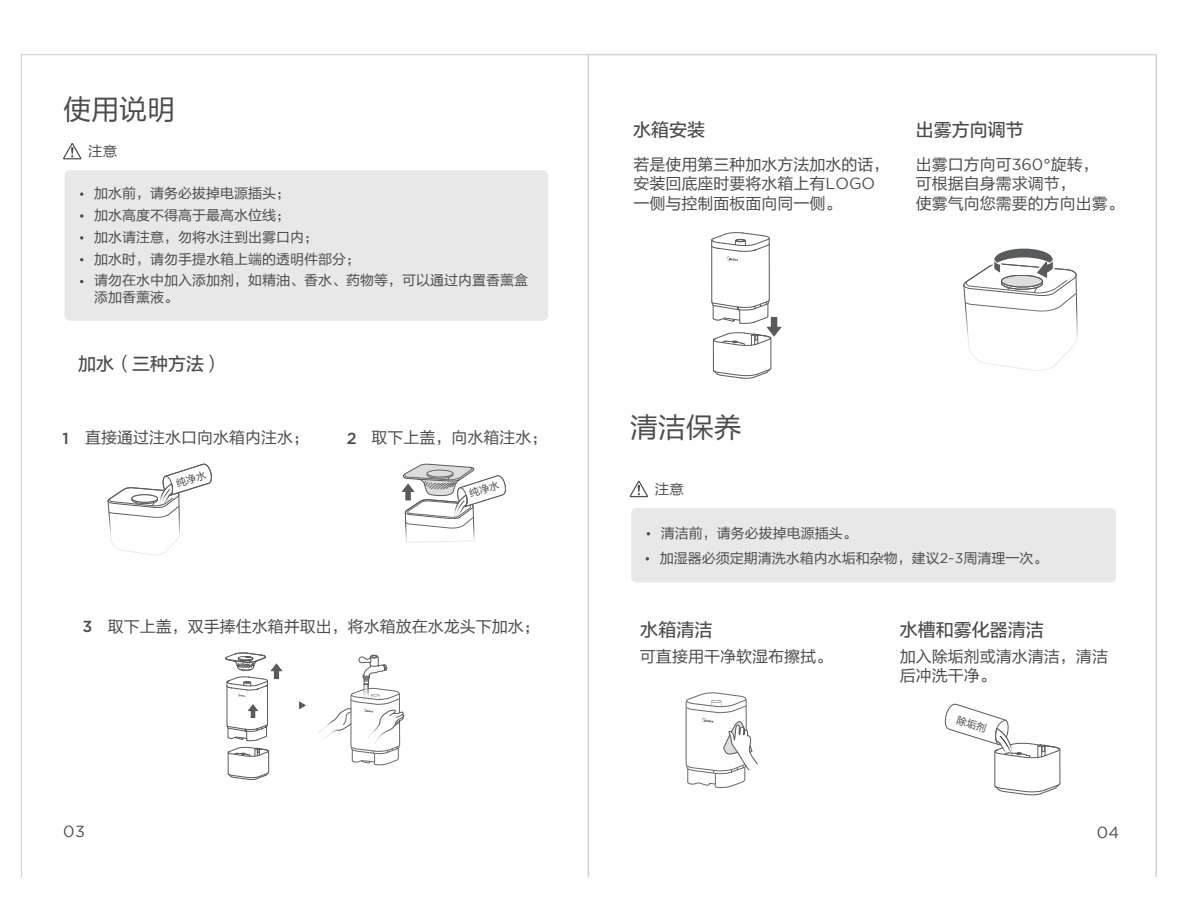
<style>
.page{position:relative;width:1191px;height:908px;background:#fff}
.page>*{position:absolute;margin:0;border:0;box-sizing:border-box;transform-origin:0 0}
.t1{font:28px "FZLTHK GBK1 0";color:#4d4b4c}
.t2{font:18px "FZLTZHUNHK GBK1 0";color:#4d4b4c}
.t3{font:16px/19.2px "FZLTHK GBK1 0";color:#4d4b4c}
.t4{font:16px "Gotham";color:#4b4c4d}
.t5{font:14px/21.8px "FZLTHK GBK1 0";color:#4d4b4c}
.t6{font:14px "FZLTHK GBK1 0";color:#4d4b4c;scale:1.04 1}
.s1{font-family:"Gotham";font-weight:500}
.s2{font-family:"Gotham";color:#4b4c4d}
.s3{color:#4b4c4d}
</style>
<div class="page">
<svg style="left:63px;top:143px;width:18px;height:16px"></svg>
<div style="left:64px;top:170px;width:484px;height:150px;background:#e8e8e9;border-radius:6px"></div>
<svg style="left:80px;top:192px;width:3px;height:4px"></svg>
<svg style="left:248px;top:704px;width:10px;height:13px"></svg>
<svg style="left:299px;top:701px;width:7px;height:7px"></svg>
<svg style="left:963px;top:248px;width:114px;height:123px"></svg>
<hr style="left:226px;top:681px;width:1px;height:44px;background:#595a5c">
<hr style="left:267px;top:680px;width:1px;height:44px;background:#595a5c">
<svg style="left:225px;top:652px;width:57px;height:44px"></svg>
<svg style="left:226px;top:723px;width:44px;height:57px"></svg>
<hr style="left:770px;top:338px;width:1px;height:30px;background:#595a5c">
<hr style="left:713px;top:340px;width:1px;height:30px;background:#595a5c">
<svg style="left:712px;top:367px;width:60px;height:12px"></svg>
<hr style="left:711px;top:240px;width:1px;height:62px;background:#595a5c">
<hr style="left:768px;top:238px;width:1px;height:62px;background:#595a5c">
<svg style="left:711px;top:232px;width:59px;height:29px"></svg>
<svg style="left:711px;top:299px;width:70px;height:46px"></svg>
<svg style="left:629px;top:480px;width:19px;height:17px"></svg>
<div style="left:631px;top:508px;width:485px;height:74px;background:#e8e8e9;border-radius:6px"></div>
<svg style="left:685px;top:692px;width:73px;height:96px"></svg>
<hr style="left:1059px;top:749px;width:1px;height:33px;background:#595a5c">
<hr style="left:994px;top:751px;width:1px;height:34px;background:#595a5c">
<svg style="left:994px;top:782px;width:67px;height:13px"></svg>
<svg style="left:318px;top:654px;width:86px;height:112px"></svg>
<svg style="left:107px;top:463px;width:105px;height:92px"></svg>
<svg style="left:401px;top:463px;width:105px;height:79px"></svg>
<svg style="left:944px;top:703px;width:117px;height:54px"></svg>
<h1 class="t1" style="left:63px;top:94px;width:113px">使用说明</h1>
<p class="t6" style="left:88px;top:144px;width:29px">注意</p>
<p class="t5" style="left:94px;top:182px;width:435px">加水前，请务必拔掉电源插头；<br>加水高度不得高于最高水位线；<br>加水请注意，勿将水注到出雾口内；<br>加水时，请勿手提水箱上端的透明件部分；<br>请勿在水中加入添加剂，如精油、香水、药物等，可以通过内置香薰盒</p>
<p class="t5" style="left:94px;top:287px;width:85px">添加香薰液。</p>
<p class="t2" style="left:78px;top:354px;width:146px">加水（三种方法）</p>
<p class="t3" style="left:63px;top:428px;width:248px"><span class="s1">1</span> 直接通过注水口向水箱内注水；</p>
<p class="t3" style="left:347px;top:428px;width:202px"><span class="s1">2</span> 取下上盖，向水箱注水；</p>
<p class="t3" style="left:83px;top:616px;width:459px"><span class="s1">3</span> 取下上盖，双手捧住水箱并取出，将水箱放在水龙头下加水；</p>
<p class="t2" style="left:633px;top:120px;width:73px">水箱安装</p>
<p class="t2" style="left:915px;top:120px;width:109px">出雾方向调节</p>
<p class="t3" style="left:633px;top:155px;width:257px">若是使用第三种加水方法加水的话，安装回底座时要将水箱上有<span class="s2">LOGO</span>一侧与控制面板面向同一侧。</p>
<p class="t3" style="left:915px;top:155px;width:209px">出雾口方向可<span class="s2">360°</span>旋转，<br>可根据自身需求调节，<br>使雾气向您需要的方向出雾。</p>
<h1 class="t1" style="left:629px;top:411px;width:113px">清洁保养</h1>
<p class="t6" style="left:655px;top:481px;width:29px">注意</p>
<p class="t5" style="left:659px;top:520px;width:389px;line-height:25px">清洁前，请务必拔掉电源插头。<br>加湿器必须定期清洗水箱内水垢和杂物，建议<span class="s2">2~3</span><span class="s3">周清理一次</span>。</p>
<p class="t2" style="left:640px;top:619px;width:73px">水箱清洁</p>
<p class="t2" style="left:900px;top:619px;width:145px">水槽和雾化器清洁</p>
<p class="t3" style="left:640px;top:646px;width:193px">可直接用干净软湿布擦拭。</p>
<p class="t3" style="left:900px;top:646px;width:210px">加入除垢剂或清水清洁，清洁后冲洗干净。</p>
<p class="t4" style="left:63px;top:822px;width:23px">03</p>
<p class="t4" style="left:1096px;top:823px;width:24px">04</p>
</div>
